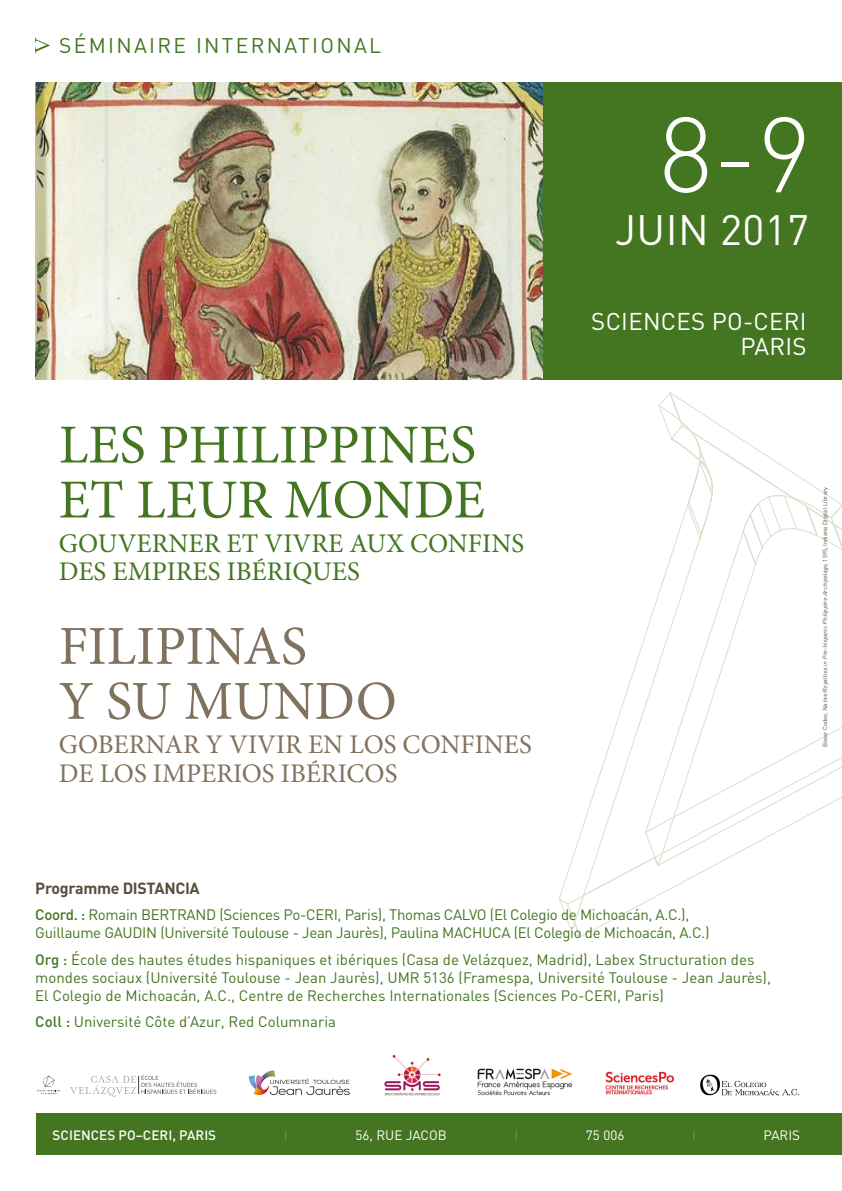
<style>
.page{position:relative;width:842px;height:1191px;background:#fff}
.page>*{position:absolute;margin:0;border:0;box-sizing:border-box;transform-origin:0 0}
.t1{font:300 105px "DIN";color:#fff}
.t2{font:55px/55px "Minion Pro";color:#447520}
.t3{font:55px/55px "Minion Pro";color:#81725f}
.t4{font:42px "DIN";letter-spacing:.01em;color:#fff}
.t5{font:26.9px/28.1px "Minion Pro";color:#81725f}
.t6{font:26.9px/28.1px "Minion Pro";color:#447520}
.t7{font:24px/25px "DIN";letter-spacing:.01em;color:#fff;text-align:right}
.t8{font:21px "DIN";letter-spacing:.11em;color:#447520}
.t9{font:700 16px "DIN";letter-spacing:-.02em;color:#584d3f}
.t10{font:15px/18px "DIN";color:#447520}
.t11{font:15px/18px "DIN";letter-spacing:-.02em;color:#447520}
.t12{font:500 13.4px "DIN";letter-spacing:.005em;color:#fff}
.t13{font:13.4px "DIN";letter-spacing:.005em;color:#fff}
.t14{font:500 13.4px "DIN";color:#6a8b43}
.t15{font:italic 6px "DIN";color:#584d3f}
.s1{font-style:normal}
.s2{font-weight:500}
</style>
<div class="page">
<svg style="left:571px;top:727px;width:271px;height:211px"></svg>
<svg style="left:561px;top:904px;width:207px;height:28px"></svg>
<svg style="left:559px;top:595px;width:230px;height:309px"></svg>
<svg style="left:658px;top:392px;width:184px;height:217px"></svg>
<img style="left:35px;top:82px;width:509px;height:298px">
<div style="left:544px;top:82px;width:298px;height:298px;background:#447520"></div>
<svg style="left:35px;top:37px;width:15px;height:17px"></svg>
<div style="left:36px;top:1113px;width:806px;height:42px;background:#447520"></div>
<img style="left:477px;top:1068px;width:96px;height:28px">
<svg style="left:37px;top:1075px;width:23px;height:19px"></svg>
<svg style="left:70px;top:1074px;width:146px;height:22px"></svg>
<img style="left:605px;top:1071px;width:69px;height:24px">
<img style="left:248px;top:1070px;width:102px;height:26px">
<img style="left:700px;top:1074px;width:100px;height:22px">
<img style="left:384px;top:1055px;width:57px;height:41px">
<h3 class="t8" style="left:59px;top:32px;width:323px">SÉMINAIRE INTERNATIONAL</h3>
<h2 class="t2" style="left:59px;top:418px;width:428px">LES PHILIPPINES<br>ET LEUR MONDE</h2>
<h3 class="t6" style="left:59px;top:529px;width:467px">GOUVERNER ET VIVRE AUX CONFINS<br>DES EMPIRES IBÉRIQUES</h3>
<h2 class="t3" style="left:59px;top:619px;width:339px">FILIPINAS<br>Y SU MUNDO</h2>
<h3 class="t5" style="left:59px;top:731px;width:475px">GOBERNAR Y VIVIR EN LOS CONFINES<br>DE LOS IMPERIOS IBÉRICOS</h3>
<h1 class="t1" style="left:659px;top:90px;width:154px">8-9</h1>
<h3 class="t4" style="left:615px;top:204px;width:195px">JUIN 2017</h3>
<h3 class="t7" style="left:591px;top:308px;width:217px">SCIENCES PO-CERI<br>PARIS</h3>
<p class="t15" style="left:821px;top:747px;width:262px;rotate:-90deg"><span class="s1">Boxer Codex,</span> Native Royalties in Pre-hispanic Philippine Archipelago<span class="s1">, 1595, Indiana Digital Library</span></p>
<p class="t9" style="left:35px;top:877px;width:166px">Programme DISTANCIA</p>
<p class="t11" style="left:35px;top:905px;width:676px"><span class="s2">Coord. :</span> Romain BERTRAND (Sciences Po-CERI, Paris), Thomas CALVO (El Colegio de Michoacán, A.C.),<br>Guillaume GAUDIN (Université Toulouse - Jean Jaurès), Paulina MACHUCA (El Colegio de Michoacán, A.C.)</p>
<p class="t10" style="left:35px;top:950px;width:737px"><span class="s2">Org :</span> École des hautes études hispaniques et ibériques (Casa de Velázquez, Madrid), Labex Structuration des mondes sociaux (Université Toulouse - Jean Jaurès), UMR 5136 (Framespa, Université Toulouse - Jean Jaurès),<br>El Colegio de Michoacán, A.C., Centre de Recherches Internationales (Sciences Po-CERI, Paris)</p>
<p class="t10" style="left:35px;top:1012px;width:302px"><span class="s2">Coll :</span> Université Côte d’Azur, Red Columnaria</p>
<p class="t12" style="left:53px;top:1126px;width:165px">SCIENCES PO–CERI, PARIS</p>
<p class="t14" style="left:284px;top:1126px;width:5px">I</p>
<p class="t13" style="left:355px;top:1126px;width:93px">56, RUE JACOB</p>
<p class="t14" style="left:514px;top:1126px;width:5px">I</p>
<p class="t13" style="left:586px;top:1126px;width:40px">75 006</p>
<p class="t14" style="left:692px;top:1126px;width:5px">I</p>
<p class="t13" style="left:763px;top:1126px;width:38px">PARIS</p>
</div>
